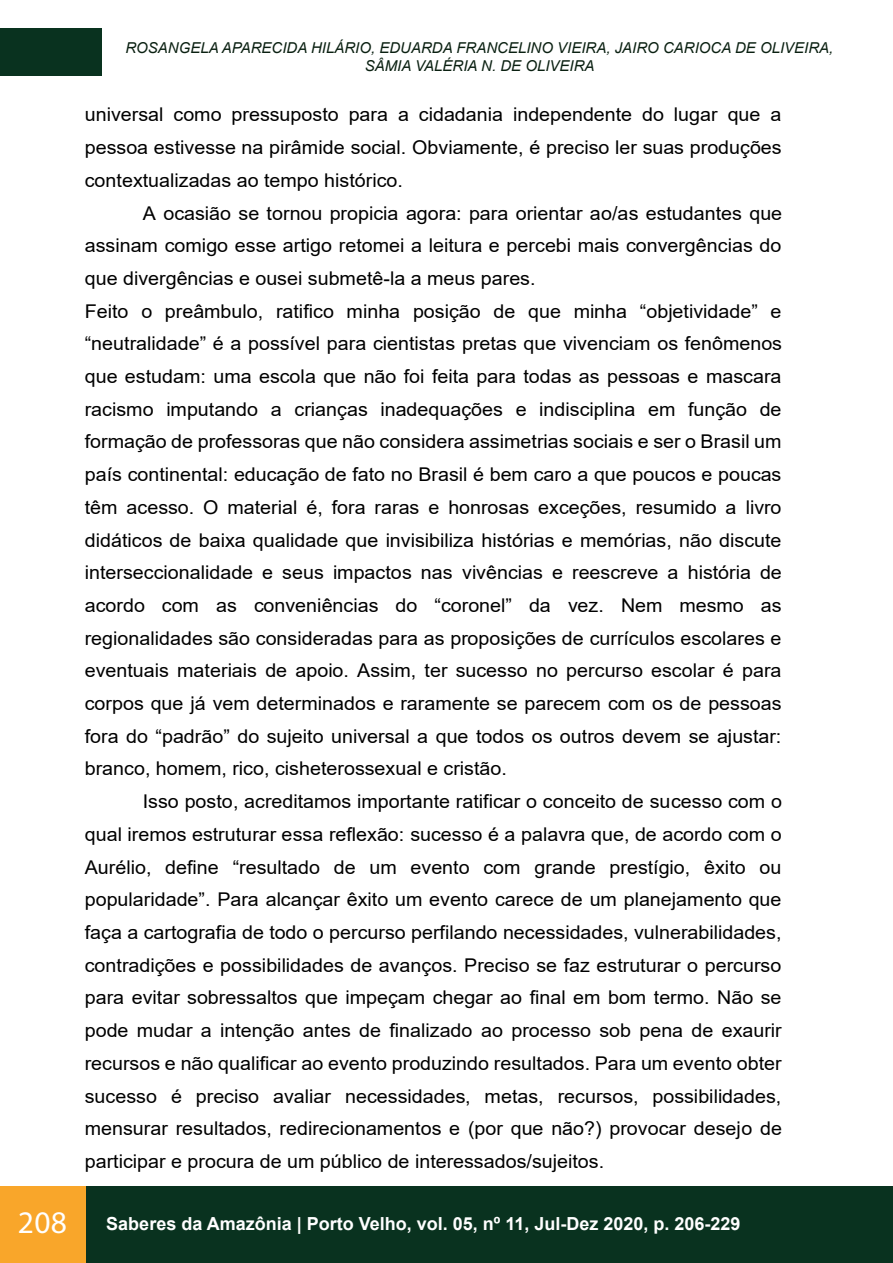
<style>
.page{position:relative;width:893px;height:1263px;background:#fff}
.page>*{position:absolute;margin:0;border:0;box-sizing:border-box;transform-origin:0 0}
.t1{font:18.9px "Arial";color:#000;scale:1.04 1}
.t2{font:700 18px "Arial";color:#fff}
.t3{font:italic 15px/18px "Arial";color:#0a2011;text-align:center}
.s1{font-family:"Myriad Pro";font-weight:400;font-size:31.5px}
</style>
<div class="page">
<div style="left:0;top:28px;width:101px;height:48px;background:#09321f"></div>
<div style="left:0;top:1186px;width:893px;height:77px;background:#09321f"></div>
<div style="left:0;top:1186px;width:85px;height:77px;background:#f9a62a"></div>
<p class="t3" style="left:125px;top:39px;width:709px">ROSANGELA APARECIDA HILÁRIO, EDUARDA FRANCELINO VIEIRA, JAIRO CARIOCA DE OLIVEIRA,<br>SÂMIA VALÉRIA N. DE OLIVEIRA</p>
<p class="t1" style="left:85px;top:102px;width:671px">universal como pressuposto para a cidadania independente do lugar que a</p>
<p class="t1" style="left:85px;top:135px;width:672px">pessoa estivesse na pirâmide social. Obviamente, é preciso ler suas produções</p>
<p class="t1" style="left:85px;top:167px;width:307px">contextualizadas ao tempo histórico.</p>
<p class="t1" style="left:143px;top:200px;width:616px">A ocasião se tornou propicia agora: para orientar ao/as estudantes que</p>
<p class="t1" style="left:85px;top:233px;width:671px">assinam comigo esse artigo retomei a leitura e percebi mais convergências do</p>
<p class="t1" style="left:85px;top:265px;width:435px">que divergências e ousei submetê-la a meus pares.</p>
<p class="t1" style="left:85px;top:298px;width:671px">Feito o preâmbulo, ratifico minha posição de que minha “objetividade” e</p>
<p class="t1" style="left:85px;top:331px;width:672px">“neutralidade” é a possível para cientistas pretas que vivenciam os fenômenos</p>
<p class="t1" style="left:85px;top:363px;width:671px">que estudam: uma escola que não foi feita para todas as pessoas e mascara</p>
<p class="t1" style="left:85px;top:396px;width:671px">racismo imputando a crianças inadequações e indisciplina em função de</p>
<p class="t1" style="left:85px;top:429px;width:671px">formação de professoras que não considera assimetrias sociais e ser o Brasil um</p>
<p class="t1" style="left:85px;top:462px;width:671px">país continental: educação de fato no Brasil é bem caro a que poucos e poucas</p>
<p class="t1" style="left:85px;top:494px;width:671px">têm acesso. O material é, fora raras e honrosas exceções, resumido a livro</p>
<p class="t1" style="left:85px;top:527px;width:671px">didáticos de baixa qualidade que invisibiliza histórias e memórias, não discute</p>
<p class="t1" style="left:85px;top:560px;width:672px">interseccionalidade e seus impactos nas vivências e reescreve a história de</p>
<p class="t1" style="left:85px;top:592px;width:671px">acordo com as conveniências do “coronel” da vez. Nem mesmo as</p>
<p class="t1" style="left:85px;top:625px;width:671px">regionalidades são consideradas para as proposições de currículos escolares e</p>
<p class="t1" style="left:85px;top:658px;width:671px">eventuais materiais de apoio. Assim, ter sucesso no percurso escolar é para</p>
<p class="t1" style="left:85px;top:690px;width:672px">corpos que já vem determinados e raramente se parecem com os de pessoas</p>
<p class="t1" style="left:85px;top:723px;width:671px">fora do “padrão” do sujeito universal a que todos os outros devem se ajustar:</p>
<p class="t1" style="left:85px;top:756px;width:408px">branco, homem, rico, cisheterossexual e cristão.</p>
<p class="t1" style="left:143px;top:789px;width:616px">Isso posto, acreditamos importante ratificar o conceito de sucesso com o</p>
<p class="t1" style="left:85px;top:821px;width:672px">qual iremos estruturar essa reflexão: sucesso é a palavra que, de acordo com o</p>
<p class="t1" style="left:85px;top:854px;width:671px">Aurélio, define “resultado de um evento com grande prestígio, êxito ou</p>
<p class="t1" style="left:85px;top:887px;width:671px">popularidade”. Para alcançar êxito um evento carece de um planejamento que</p>
<p class="t1" style="left:85px;top:919px;width:672px">faça a cartografia de todo o percurso perfilando necessidades, vulnerabilidades,</p>
<p class="t1" style="left:85px;top:952px;width:671px">contradições e possibilidades de avanços. Preciso se faz estruturar o percurso</p>
<p class="t1" style="left:85px;top:985px;width:671px">para evitar sobressaltos que impeçam chegar ao final em bom termo. Não se</p>
<p class="t1" style="left:85px;top:1017px;width:672px">pode mudar a intenção antes de finalizado ao processo sob pena de exaurir</p>
<p class="t1" style="left:85px;top:1050px;width:671px">recursos e não qualificar ao evento produzindo resultados. Para um evento obter</p>
<p class="t1" style="left:85px;top:1083px;width:671px">sucesso é preciso avaliar necessidades, metas, recursos, possibilidades,</p>
<p class="t1" style="left:85px;top:1115px;width:672px">mensurar resultados, redirecionamentos e (por que não?) provocar desejo de</p>
<p class="t1" style="left:85px;top:1148px;width:501px">participar e procura de um público de interessados/sujeitos.</p>
<p class="t2" style="left:18px;top:1211px;width:724px"><span class="s1">208</span> Saberes da Amazônia | Porto Velho, vol. 05, nº 11, Jul-Dez 2020, p. 206-229</p>
</div>
